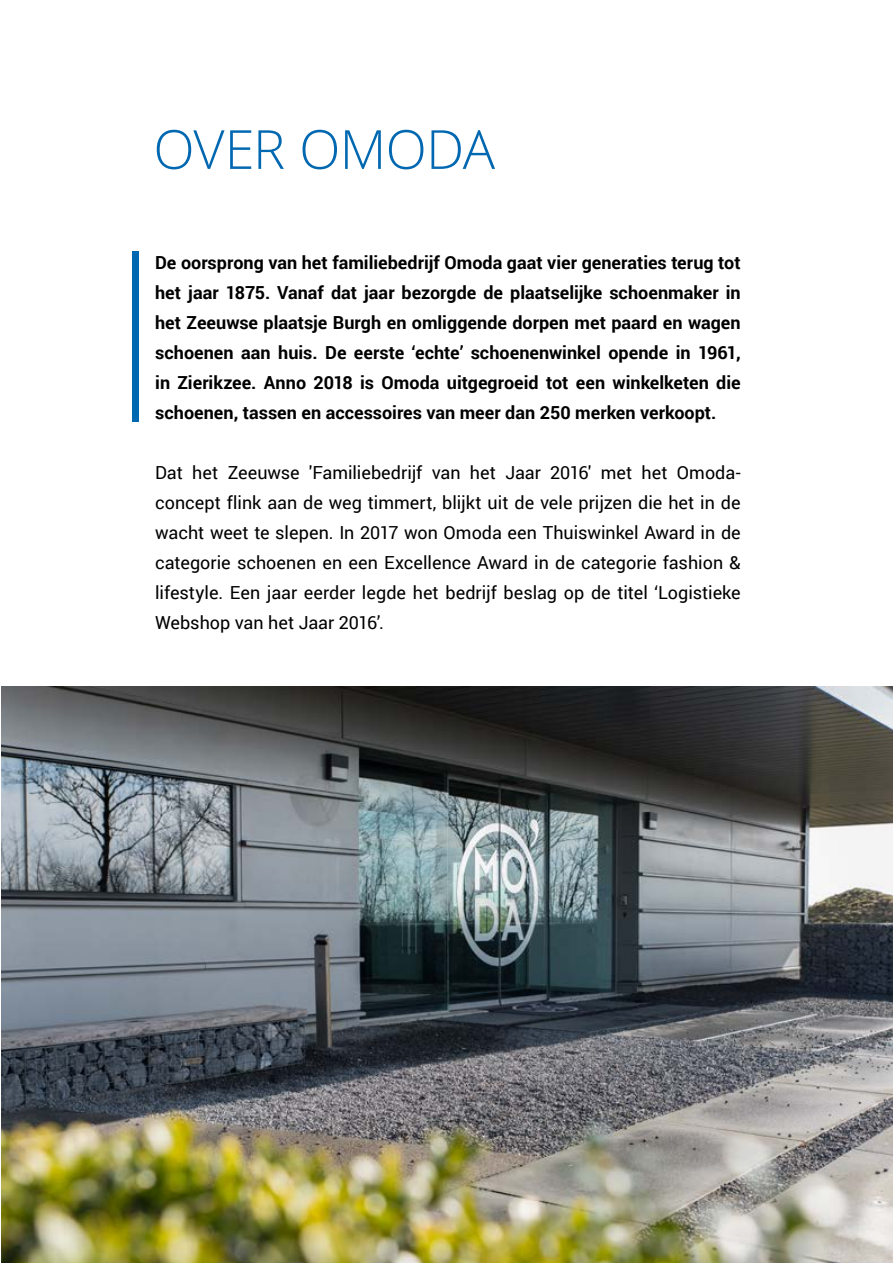
<style>
.page{position:relative;width:893px;height:1263px;background:#fff}
.page>*{position:absolute;margin:0;border:0;box-sizing:border-box;transform-origin:0 0}
.t1{font:300 54px "Open Sans";letter-spacing:-.015em;color:#0067b1}
.t2{font:700 18px/30px "Roboto";color:#000;text-align:justify}
.t3{font:18px/30px "Roboto";color:#000;text-align:justify}
</style>
<div class="page">
<img style="left:2px;top:686px;width:891px;height:577px">
<div style="left:132px;top:251px;width:6px;height:171px;background:#0067b1"></div>
<h1 class="t1" style="left:153px;top:112px;width:343px">OVER OMODA</h1>
<p class="t2" style="left:155px;top:247px;width:587px">De oorsprong van het familiebedrijf Omoda gaat vier generaties terug tot het jaar 1875. Vanaf dat jaar bezorgde de plaatselijke schoenmaker in het Zeeuwse plaatsje Burgh en omliggende dorpen met paard en wagen schoenen aan huis. De eerste ‘echte’ schoenenwinkel opende in 1961, in Zierikzee. Anno 2018 is Omoda uitgegroeid tot een winkelketen die schoenen, tassen en accessoires van meer dan 250 merken verkoopt.</p>
<p class="t3" style="left:155px;top:457px;width:587px">Dat het Zeeuwse 'Familiebedrijf van het Jaar 2016' met het Omoda&shy;concept flink aan de weg timmert, blijkt uit de vele prijzen die het in de wacht weet te slepen. In 2017 won Omoda een Thuiswinkel Award in de categorie schoenen en een Excellence Award in de categorie fashion &amp; lifestyle. Een jaar eerder legde het bedrijf beslag op de titel ‘Logistieke Webshop van het Jaar 2016’.</p>
</div>
